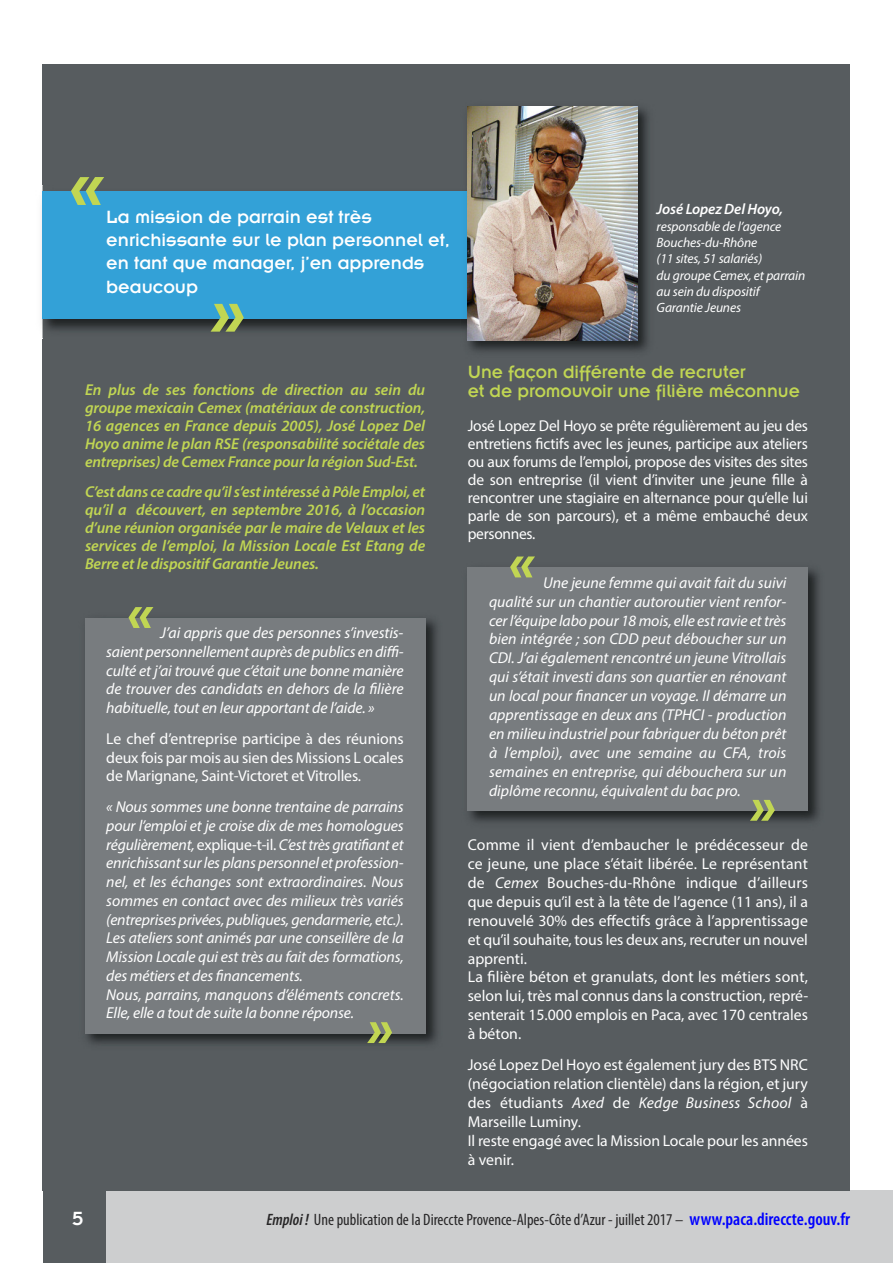
<style>
.page{position:relative;width:893px;height:1263px;background:#fff}
.page>*{position:absolute;margin:0;border:0;box-sizing:border-box;transform-origin:0 0}
.t1{font:italic 900 72px "Myriad Pro";color:#c1d653}
.t2{font:italic 900 54px "Myriad Pro";color:#c1d653}
.t3{font:21px "Insignia";color:#fff}
.t4{font:19.5px/23.4px "Insignia A";color:#fff}
.t5{font:19.5px/19.5px "Insignia";color:#c1d653}
.t6{font:condensed 16.5px "Myriad Pro";color:#272627}
.t7{font:italic 15.75px/18.8px "Myriad Pro";letter-spacing:-.01em;color:#fff;text-align:justify}
.t8{font:15.75px/18.9px "Myriad Pro";color:#fff;text-align:justify}
.t9{font:italic 600 15.75px/18px "Myriad Pro";letter-spacing:-.01em;color:#c1d653;text-align:justify}
.t10{font:italic 600 15px "Myriad Pro";letter-spacing:-.01em;color:#fff}
.t11{font:italic 13.5px/16.2px "Myriad Pro";letter-spacing:-.01em;color:#fff}
.s1{font-style:normal}
.s2{font-style:italic}
.s3{font-weight:600;font-style:italic}
.s4{font-weight:600;font-size:18px;color:#00f}
</style>
<div class="page">
<div style="left:43px;top:1191px;width:807px;height:72px;background:#575c5f"></div>
<div style="left:106px;top:1191px;width:787px;height:72px;background:#cdcecf"></div>
<div style="left:43px;top:64px;width:807px;height:1127px;background:#575c5f"></div>
<img style="left:85px;top:618px;width:352px;height:427px">
<div style="left:85px;top:618px;width:340px;height:415px;background:#787c7f"></div>
<img style="left:467px;top:567px;width:352px;height:255px">
<div style="left:468px;top:567px;width:340px;height:244px;background:#787c7f"></div>
<img style="left:41px;top:185px;width:420px;height:153px">
<div style="left:43px;top:192px;width:425px;height:127px;background:#33a1d7"></div>
<img style="left:467px;top:106px;width:182px;height:246px">
<img style="left:461px;top:185px;width:7px;height:153px">
<img style="left:461px;top:192px;width:7px;height:127px">
<img style="left:468px;top:106px;width:170px;height:234px">
<h1 class="t1" style="left:70px;top:158px;width:36px">«</h1>
<p class="t4" style="left:106px;top:207px;width:345px">La mission de parrain est très enrichissante sur le plan personnel et, en tant que manager, j’en apprends beaucoup</p>
<h1 class="t1" style="left:210px;top:285px;width:36px">»</h1>
<p class="t9" style="left:85px;top:381px;width:342px">En plus de ses fonctions de direction au sein du groupe mexicain Cemex (matériaux de construction, 16 agences en France depuis 2005), José Lopez Del Hoyo anime le plan RSE (responsabilité sociétale des entreprises) de Cemex France pour la région Sud-Est.</p>
<p class="t9" style="left:85px;top:483px;width:342px">C’estdans ce cadrequ’ils’estintéresséàPôle Emploi, et qu’il a découvert, en septembre 2016, à l’occasion d’une réunion organisée par le maire de Velaux et les services de l’emploi, la Mission Locale Est Etang de Berre et le dispositif Garantie Jeunes.</p>
<h2 class="t2" style="left:128px;top:593px;width:28px">«</h2>
<p class="t7" style="left:106px;top:625px;width:299px;text-indent:54px">J’ai appris que des personnes s’investis&shy;saient personnellement auprès de publics endiffi&shy;culté et j’ai trouvé que c’était une bonne manière de trouver des candidats en dehors de la filière habituelle, tout en leur apportant de l’aide. »</p>
<p class="t8" style="left:106px;top:730px;width:299px">Le chef d’entreprise participe à des réunions deux fois par mois au sien des Missions L ocales de Marignane, Saint-Victoret et Vitrolles.</p>
<p class="t7" style="left:106px;top:799px;width:299px;text-align:left">« Nous sommes une bonne trentaine de parrains pour l’emploi et je croise dix de mes homologues régulièrement, <span class="s1">explique-t-il.</span> C’esttrèsgratifiant et enrichissantsurles plans personnel et profession&shy;nel, et les échanges sont extraordinaires. Nous sommes en contact avec des milieux très variés (entreprisesprivées,publiques, gendarmerie, etc.).<br>Les ateliers sont animés par une conseillère de la Mission Locale qui est très au fait des formations, des métiers et des financements.<br>Nous, parrains, manquons d’éléments concrets.<br>Elle, elle a tout de suite la bonne réponse.</p>
<h2 class="t2" style="left:367px;top:1008px;width:28px">»</h2>
<p class="t10" style="left:657px;top:203px;width:128px">José Lopez Del Hoyo,</p>
<p class="t11" style="left:657px;top:219px;width:150px">responsable de l’agence<br>Bouches-du-Rhône<br>(11 sites, 51 salariés)<br>du groupe Cemex, et parrain au sein du dispositif<br>Garantie Jeunes</p>
<p class="t5" style="left:468px;top:364px;width:334px">Une façon différente de recruter<br>et de promouvoir une filière méconnue</p>
<p class="t8" style="left:468px;top:418px;width:342px;line-height:18px">José Lopez Del Hoyo se prête régulièrement au jeu des entretiens fictifs avec les jeunes, participe aux ateliers ou aux forums de l’emploi, propose des visites des sites de son entreprise (il vient d’inviter une jeune fille à rencontrer une stagiaire en alternance pour qu’elle lui parle de son parcours), et a même embauché deux personnes.</p>
<h2 class="t2" style="left:509px;top:542px;width:28px">«</h2>
<p class="t7" style="left:489px;top:574px;width:299px;text-indent:54px">Une jeune femme qui avait fait du suivi qualité sur un chantier autoroutier vient renfor&shy;cerl’équipe labo pour 18 mois, elle estravie ettrès bien intégrée ; son CDD peut déboucher sur un CDI. J’ai également rencontré un jeune Vitrollais qui s’était investi dans son quartier en rénovant un local pour financer un voyage. Il démarre un apprentissage en deux ans (TPHCI - production en milieu industriel pour fabriquer du béton prêt à l’emploi), avec une semaine au CFA, trois semaines en entreprise, qui débouchera sur un diplôme reconnu, équivalent du bac pro.</p>
<h2 class="t2" style="left:750px;top:785px;width:28px">»</h2>
<p class="t8" style="left:468px;top:837px;width:342px;text-align:left">Comme il vient d’embaucher le prédécesseur de ce jeune, une place s’était libérée. Le représentant de <span class="s2">Cemex</span> Bouches-du-Rhône indique d’ailleurs que depuis qu’il est à la tête de l’agence (11 ans), il a renouvelé 30% des effectifs grâce à l’apprentissage et qu’il souhaite, tous les deux ans, recruter un nouvel apprenti.<br>La filière béton et granulats, dont les métiers sont, selon lui, très mal connus dans la construction, repré&shy;senterait 15.000 emplois en Paca, avec 170 centrales à béton.</p>
<p class="t8" style="left:468px;top:1056px;width:342px;text-align:left">José Lopez Del Hoyo est également jury des BTS NRC (négociation relation clientèle) dans la région, et jury des étudiants <span class="s2">Axed</span> de <span class="s2">Kedge Business School</span> à Marseille Luminy.<br>Il reste engagé avec la Mission Locale pour les années à venir.</p>
<h3 class="t3" style="left:72px;top:1212px;width:13px">5</h3>
<p class="t6" style="left:266px;top:1214px;width:585px"><span class="s3">Emploi !</span> Une publication de la Direccte Provence-Alpes-Côte d’Azur - juillet 2017 – <span class="s4">www.paca.direccte.gouv.fr</span></p>
</div>
